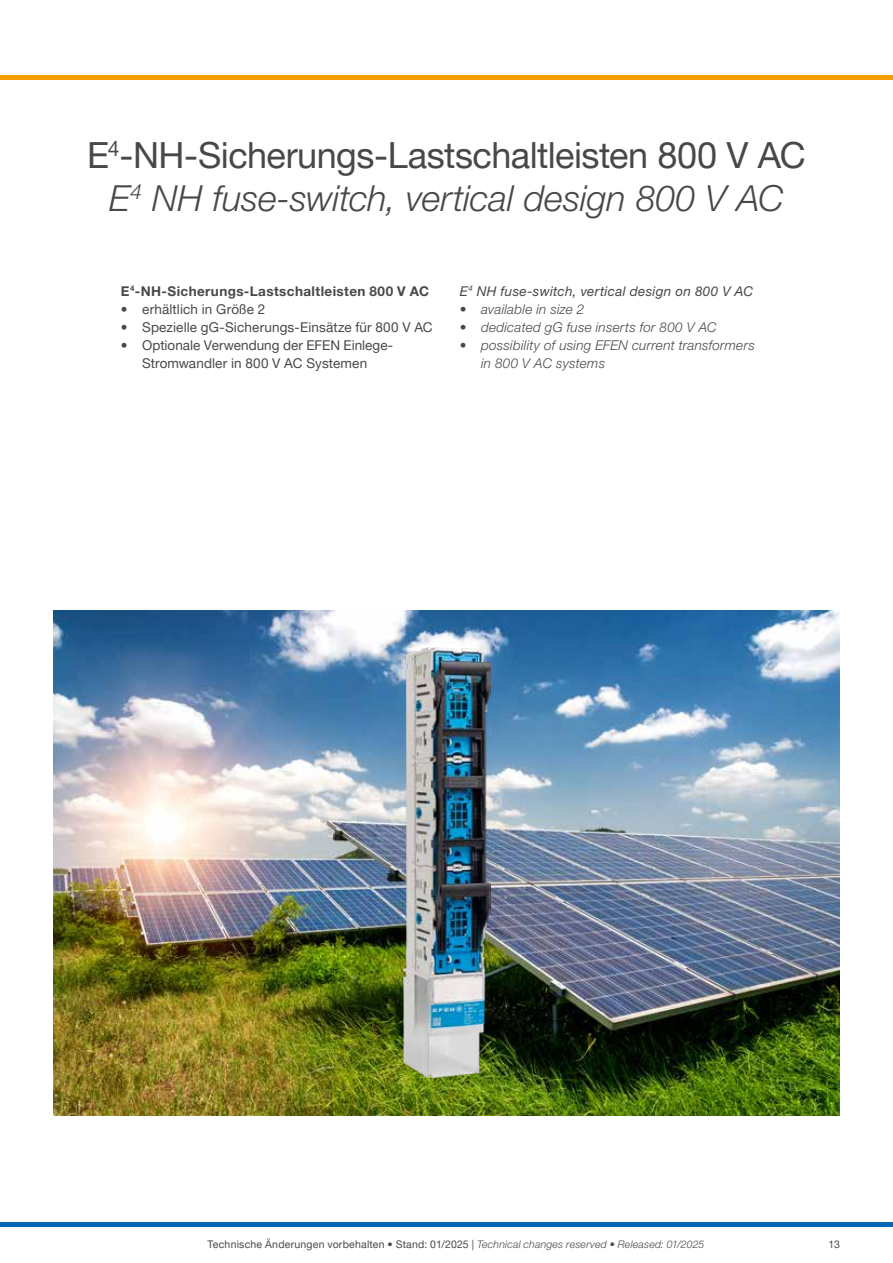
<style>
.page{position:relative;width:893px;height:1263px;background:#fff}
.page>*{position:absolute;margin:0;border:0;box-sizing:border-box;transform-origin:0 0}
.t1{font:36px "Helvetica Neue LT Pro";letter-spacing:-.015em;color:#484847}
.t2{font:italic 300 36px "Helvetica Neue LT Std";letter-spacing:-.005em;color:#484847}
.t3{font:13.5px/18px "Helvetica Neue LT Pro";letter-spacing:.01em;color:#484847;text-align:center}
.t4{font:italic 300 13.5px/18px "Helvetica Neue LT Std";letter-spacing:.02em;color:#484847}
.t5{font:700 13.5px "Helvetica Neue LT Std";letter-spacing:.03em;color:#484847}
.t6{font:italic 13.5px "Helvetica Neue LT Std";letter-spacing:.025em;color:#484847}
.t7{font:10.5px "Helvetica Neue LT Pro";letter-spacing:.02em;color:#484847}
.s1{font-family:"Helvetica Neue LT Std";font-weight:300;font-style:italic}
</style>
<div class="page">
<img style="left:53px;top:610px;width:787px;height:506px">
<img style="left:402px;top:648px;width:89px;height:429px">
<div style="left:0;top:75px;width:893px;height:5px;background:#f59c00"></div>
<div style="left:0;top:1222px;width:893px;height:5px;background:#0068b4"></div>
<h1 class="t1" style="left:87px;top:133px;width:720px">E<sup>4</sup>-NH-Sicherungs-Lastschaltleisten 800 V AC</h1>
<h1 class="t2" style="left:109px;top:177px;width:676px">E<sup>4</sup> NH fuse-switch, vertical design 800 V AC</h1>
<p class="t5" style="left:121px;top:283px;width:310px">E<sup>4</sup>-NH-Sicherungs-Lastschaltleisten 800 V AC</p>
<p class="t3" style="left:121px;top:300px;width:146px">• erhältlich in Größe 2</p>
<p class="t3" style="left:121px;top:318px;width:313px">• Spezielle gG-Sicherungs-Einsätze für 800 V AC</p>
<p class="t3" style="left:121px;top:336px;width:274px">• Optionale Verwendung der EFEN Einlege-<br>Stromwandler in 800 V AC Systemen</p>
<p class="t6" style="left:460px;top:283px;width:295px">E<sup>4</sup> NH fuse-switch, vertical design on 800 V AC</p>
<p class="t4" style="left:460px;top:300px;width:126px">• available in size 2</p>
<p class="t4" style="left:460px;top:318px;width:258px">• dedicated gG fuse inserts for 800 V AC</p>
<p class="t4" style="left:481px;top:336px;width:275px;text-indent:-21px">• possibility of using EFEN current transformers in 800 V AC systems</p>
<p class="t7" style="left:207px;top:1238px;width:498px">Technische Änderungen vorbehalten • Stand: 01/2025 | <span class="s1">Technical changes reserved • Released: 01/2025</span></p>
<p class="t7" style="left:828px;top:1238px;width:13px">13</p>
</div>
